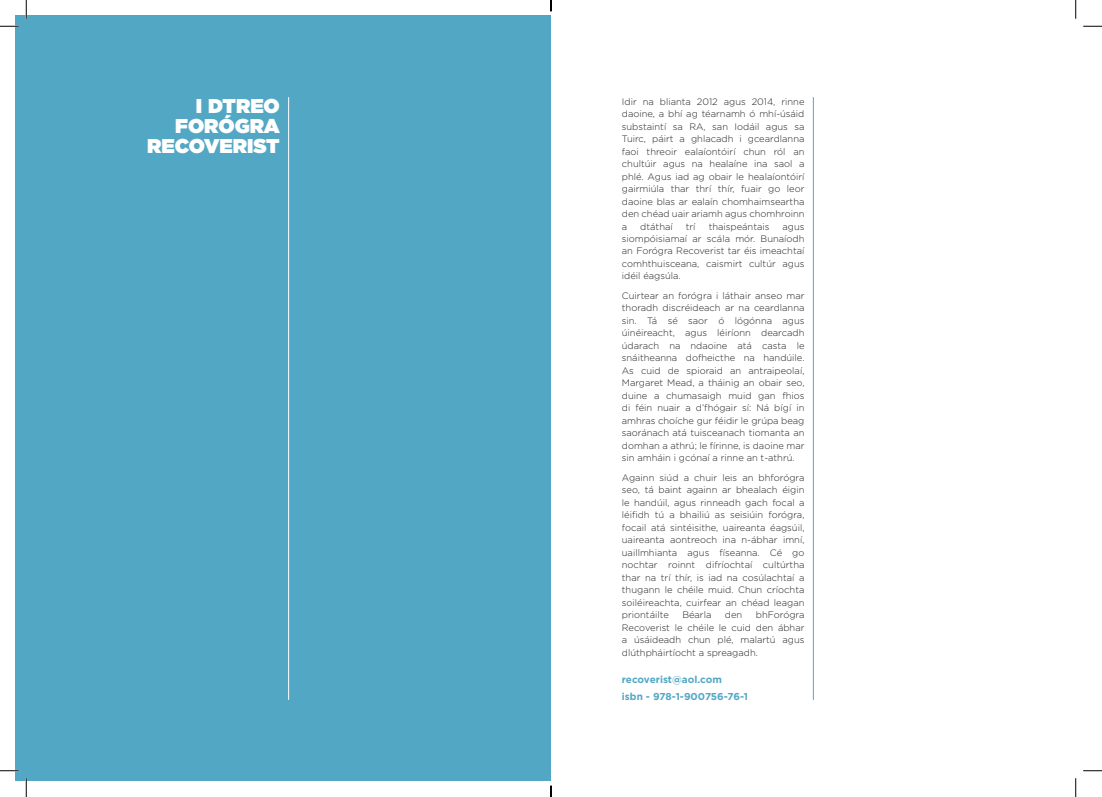
<style>
.page{position:relative;width:1102px;height:797px;background:#fff}
.page>*{position:absolute;margin:0;border:0;box-sizing:border-box;transform-origin:0 0}
.t1{font:900 20px "Gotham";color:#fff}
.t2{font:700 10px "Gotham";color:#52a7c5}
.t3{font:300 9.38px/12.5px "Gotham";color:#231f20;text-align:justify}
</style>
<div class="page">
<div style="left:16px;top:16px;width:535px;height:765px;background:#52a7c5"></div>
<hr style="left:288px;top:97px;width:1px;height:602px;background:#fff">
<hr style="left:813px;top:97px;width:1px;height:602px;background:#52a7c5">
<svg style="left:0;top:25px;width:19px;height:2px"></svg>
<svg style="left:1083px;top:25px;width:18px;height:2px"></svg>
<svg style="left:0;top:770px;width:19px;height:1px"></svg>
<svg style="left:1083px;top:770px;width:18px;height:1px"></svg>
<svg style="left:25px;top:0;width:2px;height:19px"></svg>
<svg style="left:25px;top:778px;width:2px;height:19px"></svg>
<svg style="left:1075px;top:0;width:1px;height:19px"></svg>
<svg style="left:1075px;top:778px;width:1px;height:19px"></svg>
<svg style="left:550px;top:785px;width:1px;height:12px"></svg>
<p class="t1" style="left:196px;top:92px;width:85px">I DTREO</p>
<p class="t1" style="left:175px;top:112px;width:106px">FORÓGRA</p>
<p class="t1" style="left:147px;top:132px;width:134px">RECOVERIST</p>
<p class="t3" style="left:622px;top:95px;width:184px">Idir na blianta 2012 agus 2014, rinne daoine, a bhí ag téarnamh ó mhí-úsáid substaintí sa RA, san Iodáil agus sa Tuirc, páirt a ghlacadh i gceardlanna faoi threoir ealaíontóirí chun ról an chultúir agus na healaíne ina saol a phlé. Agus iad ag obair le healaíontóirí gairmiúla thar thrí thír, fuair go leor daoine blas ar ealaín chomhaimseartha den chéad uair ariamh agus chomhroinn a</p>
<p class="t3" style="left:640px;top:220px;width:34px">dtáthaí</p>
<p class="t3" style="left:685px;top:220px;width:11px">trí</p>
<p class="t3" style="left:708px;top:220px;width:62px">thaispeántais</p>
<p class="t3" style="left:622px;top:220px;width:184px;text-indent:160px">agus siompóisiamaí ar scála mór. Bunaíodh an Forógra Recoverist tar éis imeachtaí comhthuisceana, caismirt cultúr agus idéil éagsúla.</p>
<p class="t3" style="left:622px;top:289px;width:184px">Cuirtear an forógra i láthair anseo mar thoradh discréideach ar na ceardlanna sin. Tá sé saor ó lógónna agus úinéireacht, agus léiríonn dearcadh údarach na ndaoine atá casta le snáitheanna dofheicthe na handúile.<br>As cuid de spioraid an antraipeolaí, Margaret Mead, a tháinig an obair seo, duine a chumasaigh muid gan fhios di féin nuair a d’fhógair sí: Ná bígí in amhras choíche gur féidir le grúpa beag saoránach atá tuisceanach tiomanta an domhan a athrú; le fírinne, is daoine mar sin amháin i gcónaí a rinne an t-athrú.</p>
<p class="t3" style="left:622px;top:471px;width:184px">Againn siúd a chuir leis an bhforógra seo, tá baint againn ar bhealach éigin le handúil, agus rinneadh gach focal a léifidh tú a bhailiú as seisiúin forógra, focail atá sintéisithe, uaireanta éagsúil, uaireanta aontreoch ina n-ábhar imní, uaillmhianta agus físeanna. Cé go nochtar roinnt difríochtaí cultúrtha thar na trí thír, is iad na cosúlachtaí a thugann le chéile muid. Chun críochta soiléireachta, cuirfear an chéad leagan priontáilte</p>
<p class="t3" style="left:622px;top:608px;width:184px;text-indent:134px">bhForógra Recoverist le chéile le cuid den ábhar a úsáideadh chun plé, malartú agus dlúthpháirtíocht a spreagadh.</p>
<p class="t2" style="left:622px;top:673px;width:101px">recoverist@aol.com</p>
<p class="t2" style="left:622px;top:689px;width:128px">isbn - 978-1-900756-76-1</p>
<p class="t3" style="left:682px;top:608px;width:31px">Béarla</p>
<p class="t3" style="left:725px;top:608px;width:19px">den</p>
</div>
